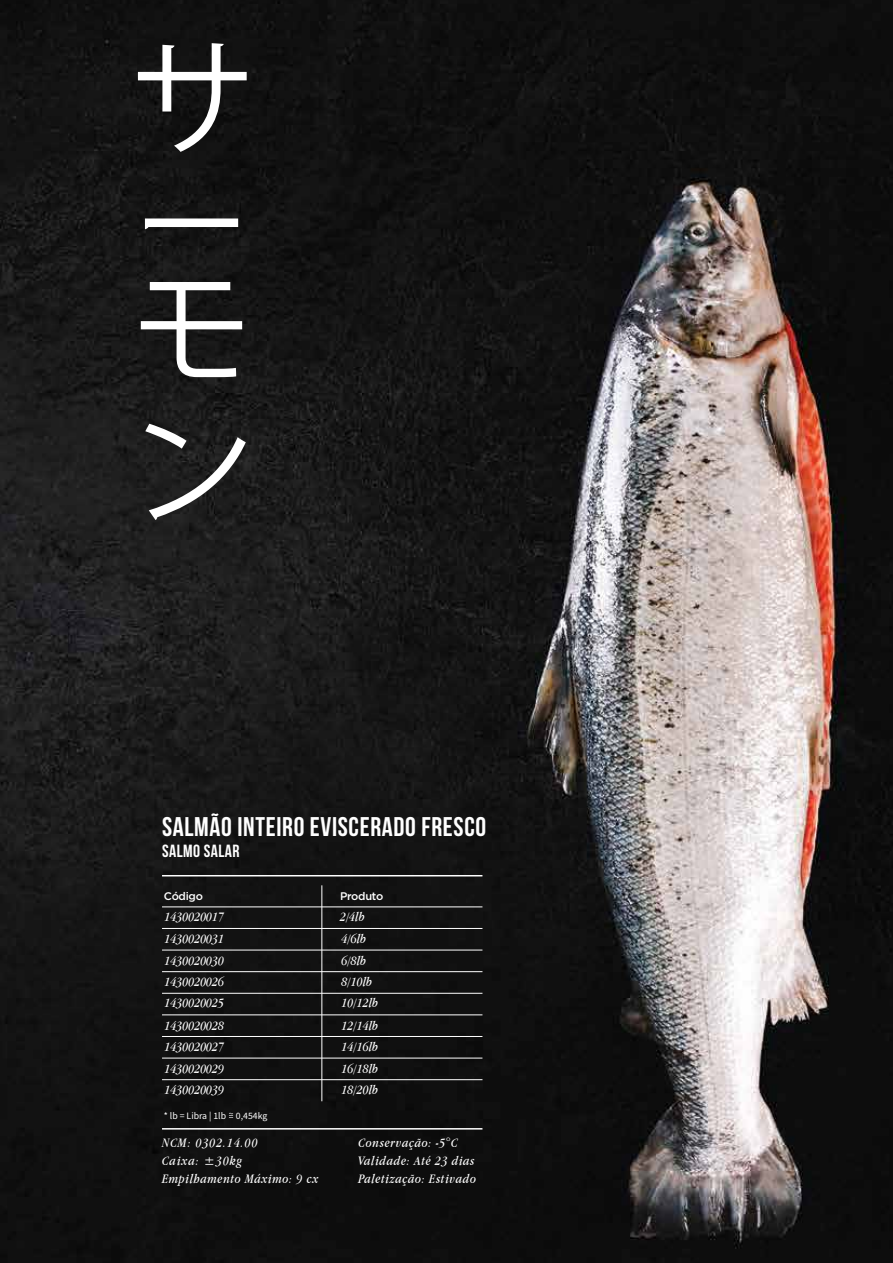
<style>
.page{position:relative;width:893px;height:1263px;background:#fff}
.page>*{position:absolute;margin:0;border:0;box-sizing:border-box;transform-origin:0 0}
.t1{font:124.95px/230.7px "Koz Go Pr 6 N";color:#fff}
.t2{font:27px "Bebas Neue";letter-spacing:.025em;color:#fff}
.t3{font:17.7px "Bebas Neue";letter-spacing:.025em;color:#fff}
.t4{font:italic 13.5px/21.5px "Apple Garamond";letter-spacing:.01em;color:#fff;text-align:justify}
.t5{font:italic 13.5px/18px "Apple Garamond";letter-spacing:.05em;color:#fff}
.t6{font:500 10.95px "Gotham";letter-spacing:-.025em;color:#fff}
.t7{font:9.75px "Source Sans Pro";color:#fff}
</style>
<div class="page">
<img style="left:0;top:0;width:893px;height:1263px">
<svg style="left:229px;top:1113px;width:4px;height:5px"></svg>
<hr style="left:162px;top:907px;width:320px;height:1px;background:#fff">
<hr style="left:162px;top:928px;width:320px;height:1px;background:#fff">
<hr style="left:162px;top:950px;width:320px;height:1px;background:#fff">
<hr style="left:162px;top:971px;width:320px;height:1px;background:#fff">
<hr style="left:162px;top:993px;width:320px;height:1px;background:#fff">
<hr style="left:162px;top:1014px;width:320px;height:1px;background:#fff">
<hr style="left:162px;top:1036px;width:320px;height:1px;background:#fff">
<hr style="left:162px;top:1058px;width:320px;height:1px;background:#fff">
<hr style="left:162px;top:1079px;width:320px;height:1px;background:#fff">
<hr style="left:322px;top:885px;width:1px;height:216px;background:#fff">
<hr style="left:162px;top:1128px;width:320px;height:1px;background:#fff">
<hr style="left:162px;top:875px;width:320px;height:1px;background:#fff">
<svg style="left:145px;top:218px;width:93px;height:11px"></svg>
<h1 class="t1" style="left:130px;top:-14px;width:118px">サモ</h1>
<h1 class="t1" style="left:130px;top:357px;width:117px">ン</h1>
<h2 class="t2" style="left:162px;top:812px;width:326px">SALMÃO INTEIRO EVISCERADO FRESCO</h2>
<h3 class="t3" style="left:162px;top:841px;width:79px">SALMO SALAR</h3>
<p class="t6" style="left:164px;top:889px;width:41px">Código</p>
<p class="t4" style="left:164px;top:906px;width:61px;line-height:22px">1430020017<br>1430020031<br>1430020030</p>
<p class="t4" style="left:164px;top:971px;width:61px;line-height:21px">1430020026<br>1430020025</p>
<p class="t4" style="left:164px;top:1014px;width:61px">1430020028<br>1430020027<br>1430020029<br>1430020039</p>
<p class="t7" style="left:164px;top:1109px;width:105px">* lb = Libra | 1lb 0,454kg</p>
<p class="t5" style="left:162px;top:1134px;width:158px">NCM: 0302.14.00<br>Caixa: ±30kg<br>Empilhamento Máximo: 9 cx</p>
<p class="t6" style="left:340px;top:889px;width:45px">Produto</p>
<p class="t4" style="left:340px;top:906px;width:28px;line-height:22px">2/4lb 4/6lb 6/8lb</p>
<p class="t4" style="left:342px;top:971px;width:38px;line-height:21px">8/10lb<br>10/12lb</p>
<p class="t4" style="left:342px;top:1014px;width:38px">12/14lb 14/16lb 16/18lb 18/20lb</p>
<p class="t5" style="left:359px;top:1134px;width:119px">Conservação: -5°C<br>Validade: Até 23 dias<br>Paletização: Estivado</p>
</div>
